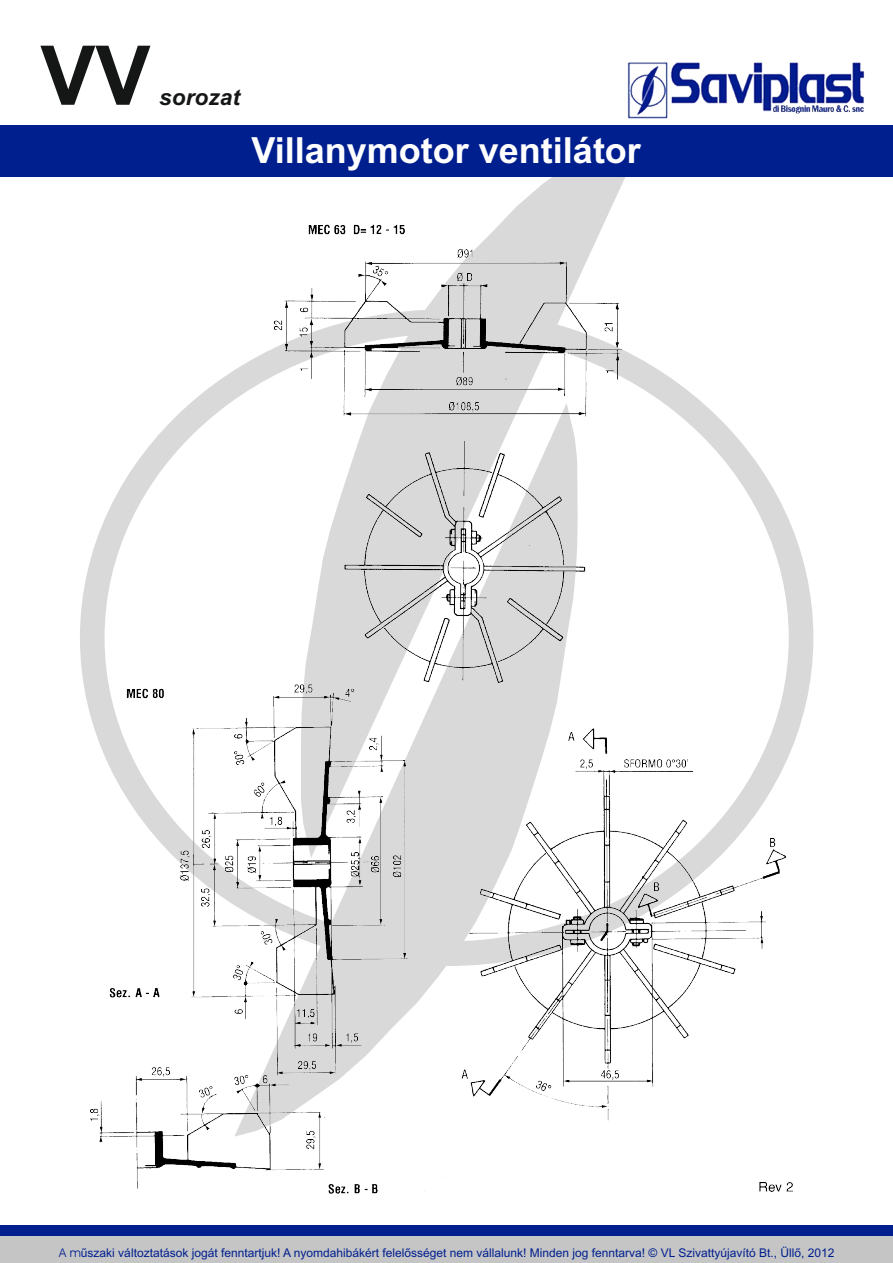
<style>
.page{position:relative;width:893px;height:1263px;background:#fff}
.page>*{position:absolute;margin:0;border:0;box-sizing:border-box;transform-origin:0 0}
.t1{font:700 82.5px "Arial";color:#151616}
.t2{font:700 36px "Arial";color:#fff}
.t3{font:italic 700 22.5px "Arial";letter-spacing:.005em;color:#151616}
.t4{font:12px "Arial";color:#001f8f}
.s1{font-family:"Avant Garde IT Cby BT"}
</style>
<div class="page">
<svg style="left:300px;top:125px;width:350px;height:87px"></svg>
<div style="left:0;top:1230px;width:893px;height:33px;background:#c5c5c5"></div>
<img style="left:83px;top:212px;width:721px;height:982px">
<img style="left:627px;top:62px;width:238px;height:57px">
<div style="left:0;top:126px;width:893px;height:51px;background:#001f8f"></div>
<div style="left:0;top:1225px;width:893px;height:10px;background:#001f8f"></div>
<h1 class="t1" style="left:40px;top:45px;width:112px">VV</h1>
<h3 class="t3" style="left:159px;top:88px;width:82px">sorozat</h3>
<h2 class="t2" style="left:251px;top:137px;width:391px">Villanymotor ventilátor</h2>
<p class="t4" style="left:59px;top:1248px;width:777px"><span class="s1">A m</span>űszaki változtatások jogát fenntartjuk! A nyomdahibákért felelősséget nem vállalunk! Minden jog fenntarva! © VL Szivattyújavító Bt., Üllő, 2012</p>
</div>
